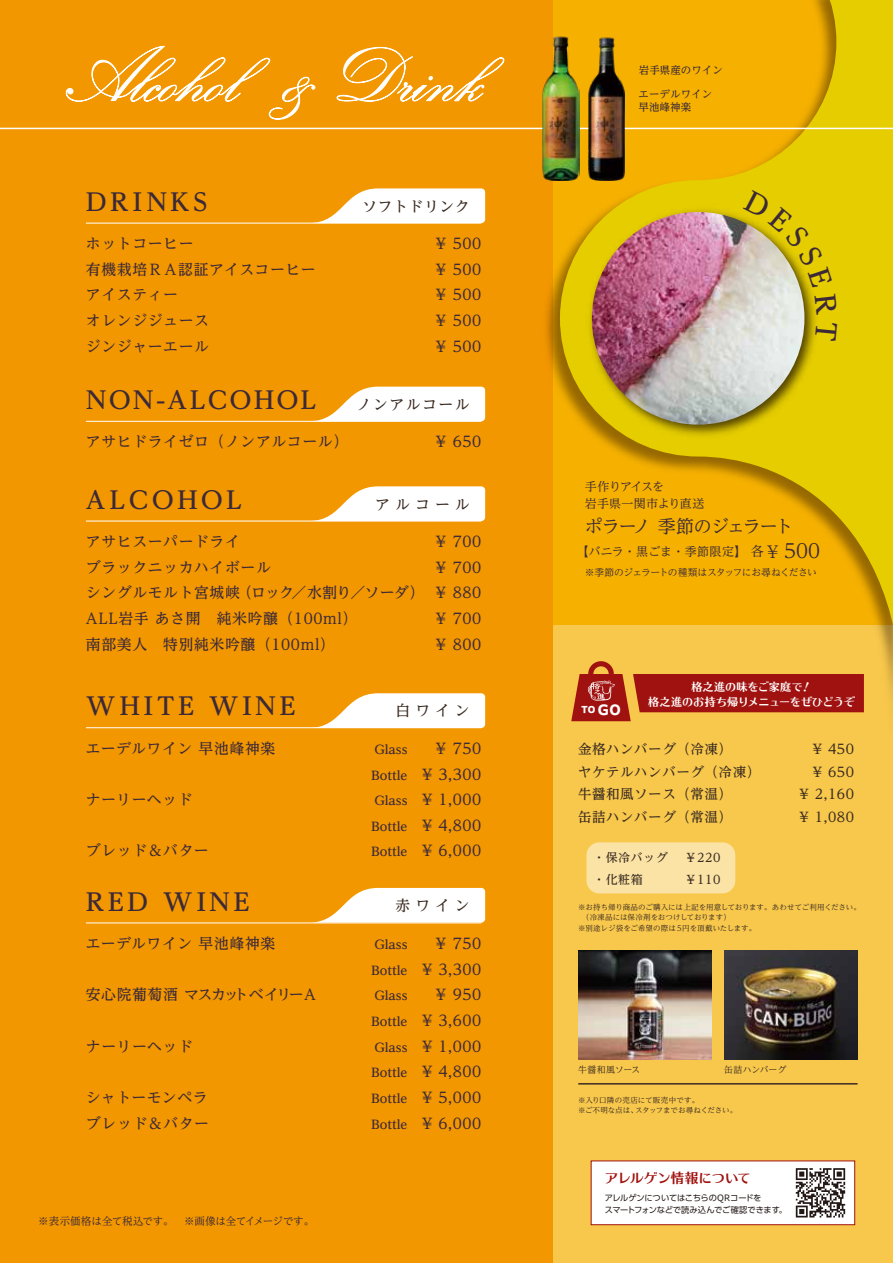
<style>
.page{position:relative;width:893px;height:1263px;background:#f39700}
.page>*{position:absolute;margin:0;border:0;box-sizing:border-box;transform-origin:0 0}
.t1{font:79.5px "Kunstler Script";color:#fff}
.t2{font:700 24.3px "UD Reimin Pro";letter-spacing:.13em;color:#3c2938}
.t3{font:700 24.3px "UD Reimin Pro";letter-spacing:.08em;color:#3c2938}
.t4{font:19.5px "UD Reimin Pro";color:#3c2938}
.t5{font:18px "UD Reimin Pro";letter-spacing:-.055em;color:#3c2938}
.t6{font:500 14.85px/25.7px "UD Reimin Pro";letter-spacing:.04em;color:#3c2938}
.t7{font:500 14.85px "UD Reimin Pro";letter-spacing:.1em;color:#3a2b21}
.t8{font:500 14.85px "UD Reimin Pro";letter-spacing:.015em;color:#3c2938}
.t9{font:500 14.85px "UD Reimin Pro";letter-spacing:.04em;color:#3a2b21}
.t10{font:500 13.5px/22.5px "UD Reimin Pro";letter-spacing:.04em;color:#3a2b21}
.t11{font:13.5px "UD Typos 515 Std";letter-spacing:-.01em;color:#a0120f}
.t12{font:700 12.15px/25.7px "UD Reimin Pro";color:#3c2938;text-align:justify}
.t13{font:500 12px/22.5px "UD Reimin Pro";letter-spacing:.04em;color:#3a2b21}
.t14{font:12px/16.5px "UD Reimin Pro";letter-spacing:-.04em;color:#3c2938}
.t15{font:12px "UD Reimin Pro";letter-spacing:.005em;color:#3c2938}
.t16{font:10.95px/14.7px "UD Typos 515 Std";letter-spacing:.01em;color:#fff;text-align:center}
.t17{font:10.5px "UD Reimin Pro";letter-spacing:-.015em;color:#3c2938}
.t18{font:500 10.5px/13.5px "UD Reimin Pro";color:#3c2938}
.t19{font:9.75px "UD Reimin Pro";letter-spacing:-.055em;color:#3c2938}
.t20{font:8.85px "UD Reimin Pro";letter-spacing:-.01em;color:#3a2b21}
.t21{font:800 8.85px "PUD Shin Go Pr 6 N";color:#fff}
.t22{font:8.25px/12px "PUD Shin Go Pr 6 N";letter-spacing:-.025em;color:#221815}
.t23{font:7.5px/10.5px "UD Reimin Pro";letter-spacing:-.005em;color:#3a2b21}
.s1{font-size:13.2px}
.s2{font-size:16.5px}
.s3{font-weight:700;font-size:13.2px}
</style>
<div class="page">
<div style="left:553px;top:625px;width:340px;height:638px;background:#f8c84c"></div>
<img style="left:539px;top:0;width:92px;height:722px">
<svg style="left:560px;top:0;width:333px;height:720px;background:#edb907"></svg>
<hr style="left:0;top:128px;width:893px;height:1px;background:#fff">
<img style="left:583px;top:203px;width:239px;height:239px">
<img style="left:592px;top:212px;width:212px;height:213px;border-radius:106px">
<div style="left:586px;top:842px;width:149px;height:51px;background:#fbe3a5;border-radius:13px"></div>
<div style="left:591px;top:1160px;width:264px;height:65px;background:#fff;border:1px solid #a0120f"></div>
<svg style="left:796px;top:1168px;width:49px;height:49px"></svg>
<img style="left:587px;top:33px;width:38px;height:147px">
<img style="left:540px;top:33px;width:39px;height:147px">
<hr style="left:578px;top:1083px;width:280px;height:1px;background:#3a2b21">
<img style="left:578px;top:950px;width:133px;height:110px">
<img style="left:724px;top:950px;width:134px;height:110px">
<svg style="left:571px;top:659px;width:293px;height:62px"></svg>
<svg style="left:309px;top:188px;width:176px;height:35px"></svg>
<svg style="left:66px;top:46px;width:249px;height:74px"></svg>
<svg style="left:337px;top:47px;width:167px;height:55px"></svg>
<svg style="left:309px;top:486px;width:176px;height:35px"></svg>
<svg style="left:318px;top:693px;width:167px;height:35px"></svg>
<svg style="left:316px;top:888px;width:169px;height:34px"></svg>
<hr style="left:86px;top:223px;width:395px;height:1px;background:#fff">
<hr style="left:86px;top:521px;width:395px;height:1px;background:#fff">
<hr style="left:86px;top:727px;width:395px;height:1px;background:#fff">
<hr style="left:86px;top:922px;width:395px;height:1px;background:#fff">
<svg style="left:309px;top:387px;width:176px;height:34px"></svg>
<hr style="left:86px;top:421px;width:395px;height:1px;background:#fff">
<svg style="left:743px;top:190px;width:95px;height:125px;background:#ddcd47"></svg>
<svg style="left:815px;top:321px;width:23px;height:20px"></svg>
<h1 class="t1" style="left:65px;top:35px;width:417px">Alcohol &amp; Drink</h1>
<h2 class="t2" style="left:86px;top:182px;width:123px">DRINKS</h2>
<p class="t9" style="left:362px;top:194px;width:109px">ソフトドリンク</p>
<p class="t6" style="left:86px;top:230px;width:231px">ホットコーヒー<br>有機栽培ＲＡ認証アイスコーヒーアイスティー<br>オレンジジュース<br>ジンジャーエール</p>
<p class="t6" style="left:436px;top:230px;width:47px;text-align:justify">¥ 500 ¥ 500 ¥ 500 ¥ 500 ¥ 500</p>
<h2 class="t3" style="left:86px;top:380px;width:232px">NON-ALCOHOL</h2>
<p class="t7" style="left:357px;top:392px;width:114px">ノンアルコール</p>
<p class="t6" style="left:86px;top:429px;width:264px">アサヒドライゼロ（ノンアルコール）</p>
<p class="t6" style="left:436px;top:429px;width:47px">¥ 650</p>
<h2 class="t2" style="left:86px;top:480px;width:157px">ALCOHOL</h2>
<p class="t7" style="left:375px;top:492px;width:96px">アルコール</p>
<p class="t6" style="left:86px;top:528px;width:340px">アサヒスーパードライ<br>ブラックニッカハイボール<br>シングルモルト宮城峡（ロック／水割り／ソーダ）<br>ALL岩手 あさ開　純米吟醸（100ml）<br>南部美人　特別純米吟醸（100ml）</p>
<p class="t6" style="left:436px;top:528px;width:47px;text-align:justify">¥ 700 ¥ 700 ¥ 880 ¥ 700 ¥ 800</p>
<h2 class="t2" style="left:86px;top:686px;width:211px">WHITE WINE</h2>
<p class="t6" style="left:86px;top:735px;width:191px">エーデルワイン早池峰神楽</p>
<p class="t6" style="left:86px;top:786px;width:109px">ナーリーヘッド</p>
<p class="t6" style="left:86px;top:838px;width:125px">ブレッド＆バター</p>
<h2 class="t2" style="left:86px;top:882px;width:165px">RED WINE</h2>
<p class="t6" style="left:86px;top:930px;width:191px">エーデルワイン早池峰神楽</p>
<p class="t8" style="left:86px;top:982px;width:232px">安心院葡萄酒マスカットベイリーA</p>
<p class="t6" style="left:86px;top:1033px;width:109px">ナーリーヘッド</p>
<p class="t6" style="left:86px;top:1084px;width:125px">シャトーモンペラブレッド＆バター</p>
<p class="t17" style="left:38px;top:1212px;width:278px">※表示価格は全て税込です。　※画像は全てイメージです。</p>
<p class="t7" style="left:395px;top:699px;width:76px">白ワイン</p>
<p class="t12" style="left:371px;top:736px;width:38px">Glass Bottle Glass Bottle Bottle</p>
<p class="t6" style="left:422px;top:735px;width:61px;text-align:justify;text-indent:14px">¥ 750 ¥ 3,300 ¥ 1,000 ¥ 4,800 ¥ 6,000</p>
<p class="t7" style="left:395px;top:893px;width:76px">赤ワイン</p>
<p class="t12" style="left:371px;top:931px;width:38px">Glass Bottle Glass Bottle Glass Bottle Bottle Bottle</p>
<p class="t6" style="left:422px;top:930px;width:61px;text-align:right">¥ 750 ¥ 3,300 ¥ 950 ¥ 3,600 ¥ 1,000 ¥ 4,800 ¥ 5,000 ¥ 6,000</p>
<p class="t18" style="left:639px;top:63px;width:86px">岩手県産のワイン</p>
<p class="t18" style="left:639px;top:87px;width:75px">エーデルワイン早池峰神楽</p>
<p class="t14" style="left:585px;top:478px;width:121px">手作りアイスを<br>岩手県一関市より直送</p>
<p class="t5" style="left:585px;top:511px;width:210px">ポラーノ 季節のジェラート</p>
<h3 class="t4" style="left:751px;top:535px;width:71px"><span class="s1">各</span> <span class="s2">¥</span> 500</h3>
<p class="t19" style="left:585px;top:565px;width:234px">※季節のジェラートの種類はスタッフにお尋ねください</p>
<p class="t15" style="left:576px;top:542px;width:172px">【バニラ・黒ごま・季節限定】</p>
<p class="t21" style="left:581px;top:705px;width:41px">TO <span class="s3">GO</span></p>
<p class="t16" style="left:648px;top:679px;width:208px">格之進の味をご家庭で！<br>格之進のお持ち帰りメニューをぜひどうぞ</p>
<p class="t10" style="left:578px;top:737px;width:184px">金格ハンバーグ（冷凍）<br>ヤケテルハンバーグ（冷凍）牛醤和風ソース（常温）<br>缶詰ハンバーグ（常温）</p>
<p class="t10" style="left:799px;top:737px;width:56px;text-align:right">¥ 450 ¥ 650 ¥ 2,160 ¥ 1,080</p>
<p class="t13" style="left:593px;top:845px;width:76px">・保冷バッグ・化粧箱</p>
<p class="t13" style="left:685px;top:845px;width:37px">￥220￥110</p>
<p class="t23" style="left:578px;top:901px;width:284px">※お持ち帰り商品のご購入には上記を用意しております。あわせてご利用ください。　（冷凍品には保冷剤をおつけしております）<br>※別途レジ袋をご希望の際は 5円を頂戴いたします。</p>
<p class="t20" style="left:578px;top:1062px;width:64px">牛醤和風ソース</p>
<p class="t20" style="left:724px;top:1062px;width:64px">缶詰ハンバーグ</p>
<p class="t23" style="left:578px;top:1094px;width:161px">※入り口隣の売店にて販売中です。　<br>※ご不明な点は、スタッフまでお尋ねください。</p>
<p class="t11" style="left:605px;top:1166px;width:147px">アレルゲン情報について</p>
<p class="t22" style="left:605px;top:1192px;width:184px">アレルゲンについてはこちらのQRコードを<br>スマートフォンなどで読み込んでご確認できます。</p>
</div>
